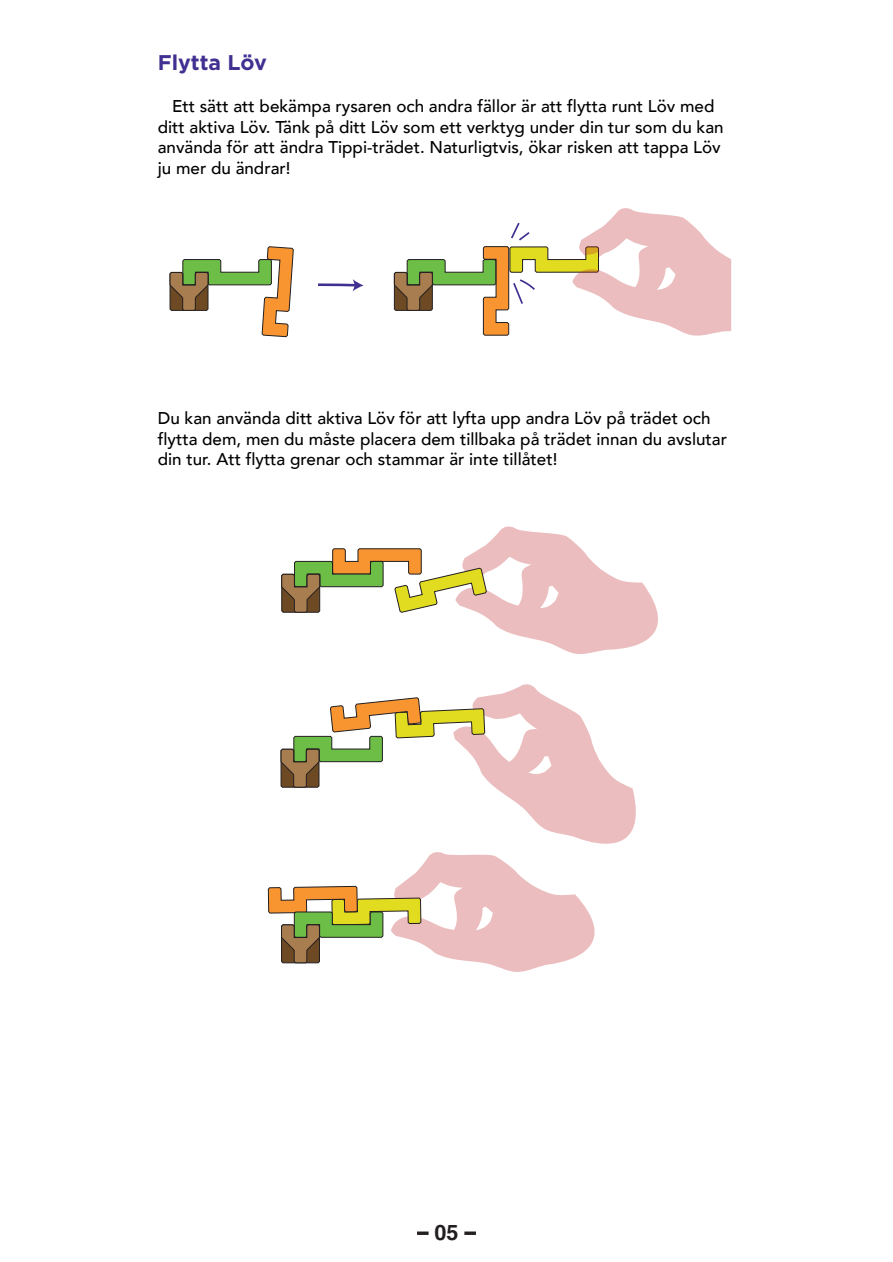
<style>
.page{position:relative;width:893px;height:1262px;background:#fff}
.page>*{position:absolute;margin:0;border:0;box-sizing:border-box;transform-origin:0 0}
.t1{font:700 21.45px "Helvetica LT Std";color:#231f20}
.t2{font:700 21.3px "Gotham";color:#412f91}
.t3{font:500 16.95px/20.4px "Avenir";color:#010101}
</style>
<div class="page">
<svg style="left:318px;top:279px;width:45px;height:12px"></svg>
<svg style="left:169px;top:246px;width:125px;height:91px"></svg>
<svg style="left:393px;top:208px;width:338px;height:128px"></svg>
<svg style="left:281px;top:526px;width:377px;height:128px"></svg>
<svg style="left:280px;top:684px;width:356px;height:159px"></svg>
<svg style="left:267px;top:852px;width:327px;height:120px"></svg>
<svg style="left:464px;top:1231px;width:12px;height:3px"></svg>
<svg style="left:417px;top:1231px;width:11px;height:3px"></svg>
<p class="t2" style="left:158px;top:48px;width:110px">Flytta Löv</p>
<p class="t3" style="left:158px;top:95px;width:567px;text-indent:14px">Ett sätt att bekämpa rysaren och andra fällor är att flytta runt Löv med ditt aktiva Löv. Tänk på ditt Löv som ett verktyg under din tur som du kan använda för att ändra Tippi-trädet. Naturligtvis, ökar risken att tappa Löv ju mer du ändrar!</p>
<p class="t3" style="left:158px;top:407px;width:570px">Du kan använda ditt aktiva Löv för att lyfta upp andra Löv på trädet och flytta dem, men du måste placera dem tillbaka på trädet innan du avslutar din tur. Att flytta grenar och stammar är inte tillåtet!</p>
<p class="t1" style="left:434px;top:1219px;width:25px">05</p>
</div>
